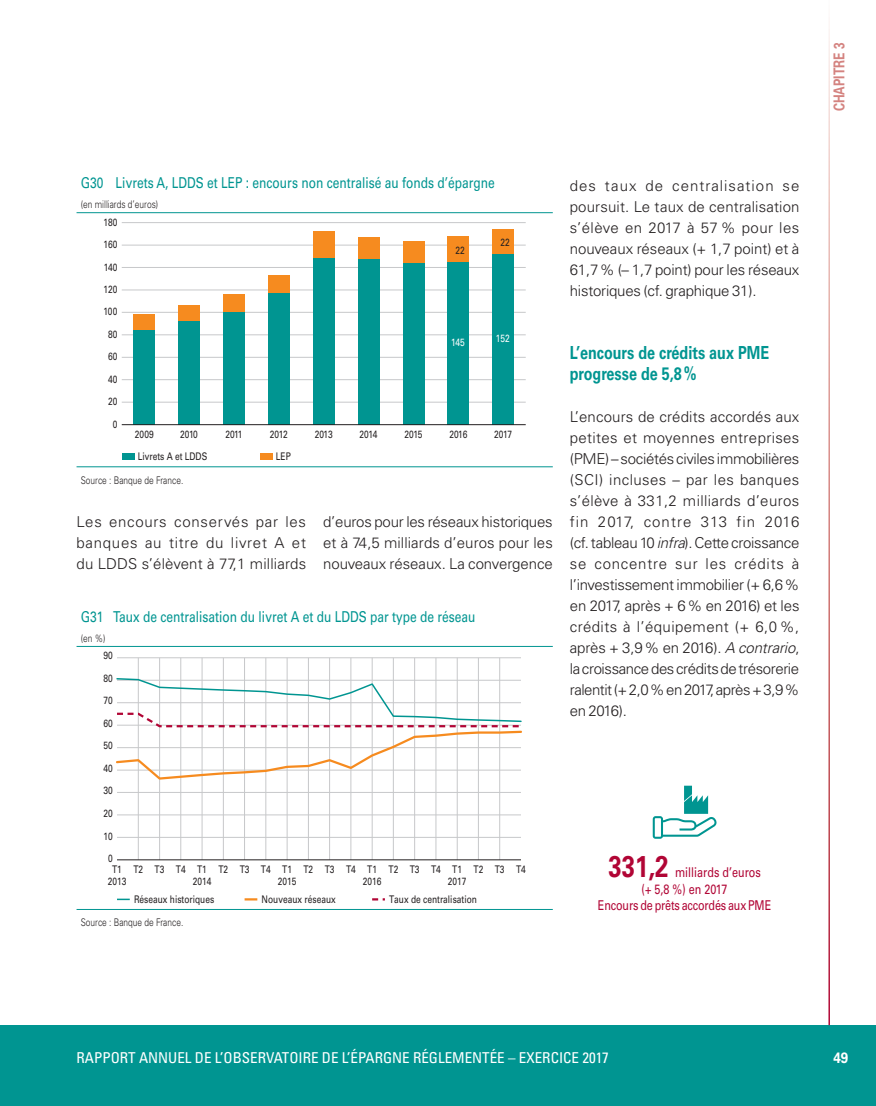
<style>
.page{position:relative;width:876px;height:1106px;background:#fff}
.page>*{position:absolute;margin:0;border:0;box-sizing:border-box;transform-origin:0 0}
.t1{font:700 30px "Univers LT Std";color:#b10535;scale:.8 1}
.t2{font:700 18px/21px "Univers LT Std";color:#009591;scale:.8 1}
.t3{font:300 15px/21px "Univers LT Std";letter-spacing:-.01em;color:#231f20;text-align:justify}
.t4{font:15px "Univers LT Std";color:#009591;scale:.8 1}
.t5{font:condensed 15px "Univers LT Std";color:#fff}
.t6{font:700 15px "Univers LT Std";color:#d48380;scale:.8 1}
.t7{font:700 15px "Univers LT Std";color:#fff;scale:.9 1}
.t8{font:13.5px "Univers LT Std";letter-spacing:-.015em;color:#b10535;scale:.8 1}
.t9{font:10.5px/12.6px "Univers LT Std";color:#231f20;scale:.8 1}
.t10{font:300 10.5px "Univers LT Std";color:#231f20;scale:.8 1}
.t11{font:10.5px "Univers LT Std";letter-spacing:-.01em;color:#fff;scale:.8 1}
.s1{font-style:italic}
</style>
<div class="page">
<div style="left:0;top:1025px;width:876px;height:81px;background:#009591"></div>
<hr style="left:77px;top:212px;width:476px;height:1px;background:#009591">
<hr style="left:77px;top:466px;width:476px;height:1px;background:#009591">
<div style="left:122px;top:453px;width:13px;height:7px;background:#009591"></div>
<div style="left:260px;top:453px;width:13px;height:7px;background:#f68b1f"></div>
<hr style="left:122px;top:402px;width:404px;height:1px;background:#c7c8ca">
<hr style="left:122px;top:379px;width:404px;height:1px;background:#c7c8ca">
<hr style="left:122px;top:357px;width:404px;height:1px;background:#c7c8ca">
<hr style="left:122px;top:334px;width:404px;height:1px;background:#c7c8ca">
<hr style="left:122px;top:312px;width:404px;height:1px;background:#c7c8ca">
<hr style="left:122px;top:289px;width:404px;height:1px;background:#c7c8ca">
<hr style="left:122px;top:267px;width:404px;height:1px;background:#c7c8ca">
<hr style="left:122px;top:245px;width:404px;height:1px;background:#c7c8ca">
<hr style="left:122px;top:222px;width:404px;height:1px;background:#c7c8ca">
<div style="left:134px;top:329px;width:21px;height:95px;background:#009591"></div>
<div style="left:178px;top:321px;width:22px;height:103px;background:#009591"></div>
<div style="left:223px;top:312px;width:22px;height:112px;background:#009591"></div>
<div style="left:268px;top:293px;width:21px;height:131px;background:#009591"></div>
<div style="left:313px;top:258px;width:21px;height:166px;background:#009591"></div>
<div style="left:358px;top:259px;width:21px;height:165px;background:#009591"></div>
<div style="left:403px;top:262px;width:21px;height:162px;background:#009591"></div>
<div style="left:448px;top:262px;width:21px;height:162px;background:#009591"></div>
<div style="left:493px;top:254px;width:21px;height:170px;background:#009591"></div>
<div style="left:134px;top:314px;width:21px;height:15px;background:#f68b1f"></div>
<div style="left:178px;top:305px;width:22px;height:16px;background:#f68b1f"></div>
<div style="left:223px;top:294px;width:22px;height:18px;background:#f68b1f"></div>
<div style="left:268px;top:275px;width:21px;height:18px;background:#f68b1f"></div>
<div style="left:313px;top:232px;width:21px;height:26px;background:#f68b1f"></div>
<div style="left:358px;top:237px;width:21px;height:22px;background:#f68b1f"></div>
<div style="left:403px;top:241px;width:21px;height:21px;background:#f68b1f"></div>
<div style="left:448px;top:236px;width:21px;height:26px;background:#f68b1f"></div>
<div style="left:493px;top:229px;width:21px;height:25px;background:#f68b1f"></div>
<hr style="left:122px;top:424px;width:404px;height:1px;background:#231f20">
<svg style="left:653px;top:785px;width:63px;height:53px"></svg>
<hr style="left:77px;top:646px;width:476px;height:1px;background:#009591">
<hr style="left:77px;top:909px;width:476px;height:1px;background:#009591">
<svg style="left:372px;top:898px;width:13px;height:2px"></svg>
<svg style="left:245px;top:898px;width:12px;height:2px"></svg>
<svg style="left:117px;top:898px;width:13px;height:2px"></svg>
<hr style="left:117px;top:837px;width:404px;height:1px;background:#c7c8ca">
<hr style="left:117px;top:814px;width:404px;height:1px;background:#c7c8ca">
<hr style="left:117px;top:792px;width:404px;height:1px;background:#c7c8ca">
<hr style="left:117px;top:657px;width:404px;height:1px;background:#c7c8ca">
<hr style="left:138px;top:657px;width:1px;height:202px;background:#c7c8ca">
<hr style="left:159px;top:657px;width:1px;height:202px;background:#c7c8ca">
<hr style="left:180px;top:657px;width:1px;height:202px;background:#c7c8ca">
<hr style="left:202px;top:657px;width:1px;height:202px;background:#c7c8ca">
<hr style="left:223px;top:657px;width:1px;height:202px;background:#c7c8ca">
<hr style="left:244px;top:657px;width:1px;height:202px;background:#c7c8ca">
<hr style="left:265px;top:657px;width:1px;height:202px;background:#c7c8ca">
<hr style="left:287px;top:657px;width:1px;height:202px;background:#c7c8ca">
<hr style="left:308px;top:657px;width:1px;height:202px;background:#c7c8ca">
<hr style="left:329px;top:657px;width:1px;height:202px;background:#c7c8ca">
<hr style="left:350px;top:657px;width:1px;height:202px;background:#c7c8ca">
<hr style="left:372px;top:657px;width:1px;height:202px;background:#c7c8ca">
<hr style="left:393px;top:657px;width:1px;height:202px;background:#c7c8ca">
<hr style="left:414px;top:657px;width:1px;height:202px;background:#c7c8ca">
<hr style="left:436px;top:657px;width:1px;height:202px;background:#c7c8ca">
<hr style="left:457px;top:657px;width:1px;height:202px;background:#c7c8ca">
<hr style="left:478px;top:657px;width:1px;height:202px;background:#c7c8ca">
<hr style="left:499px;top:657px;width:1px;height:202px;background:#c7c8ca">
<svg style="left:116px;top:677px;width:406px;height:104px"></svg>
<hr style="left:117px;top:859px;width:404px;height:1px;background:#231f20">
<p class="t4" style="left:81px;top:174px;width:519px">G30 Livrets A, LDDS et LEP : encours non centralisé au fonds d’épargne</p>
<p class="t10" style="left:81px;top:198px;width:98px">(en milliards d’euros)</p>
<p class="t9" style="left:104px;top:216px;width:19px">180</p>
<p class="t9" style="left:104px;top:238px;width:19px">160</p>
<p class="t9" style="left:104px;top:260px;width:19px">140</p>
<p class="t9" style="left:104px;top:283px;width:19px">120</p>
<p class="t9" style="left:104px;top:305px;width:19px">100</p>
<p class="t9" style="left:108px;top:328px;width:13px">80</p>
<p class="t9" style="left:108px;top:350px;width:13px">60</p>
<p class="t9" style="left:108px;top:373px;width:13px">40</p>
<p class="t9" style="left:108px;top:395px;width:13px">20</p>
<p class="t9" style="left:113px;top:417px;width:7px">0</p>
<p class="t9" style="left:456px;top:244px;width:13px">22</p>
<p class="t9" style="left:500px;top:236px;width:13px">22</p>
<p class="t11" style="left:451px;top:336px;width:19px">145</p>
<p class="t11" style="left:496px;top:332px;width:19px">152</p>
<p class="t9" style="left:135px;top:427px;width:25px">2009</p>
<p class="t9" style="left:180px;top:427px;width:24px">2010</p>
<p class="t9" style="left:225px;top:427px;width:23px">2011</p>
<p class="t9" style="left:270px;top:427px;width:24px">2012</p>
<p class="t9" style="left:315px;top:427px;width:24px">2013</p>
<p class="t9" style="left:360px;top:427px;width:24px">2014</p>
<p class="t9" style="left:404px;top:427px;width:24px">2015</p>
<p class="t9" style="left:449px;top:427px;width:24px">2016</p>
<p class="t9" style="left:494px;top:427px;width:24px">2017</p>
<p class="t9" style="left:138px;top:450px;width:88px">Livrets A et LDDS</p>
<p class="t9" style="left:276px;top:450px;width:20px">LEP</p>
<p class="t10" style="left:81px;top:474px;width:130px">Source : Banque de France.</p>
<p class="t3" style="left:77px;top:511px;width:231px">Les encours conservés par les banques au titre du livret A et du LDDS s’élèvent à 77,1 milliards</p>
<p class="t3" style="left:323px;top:511px;width:231px">d’euros pour les réseaux historiques et à 74,5 milliards d’euros pour les nouveaux réseaux. La convergence</p>
<p class="t4" style="left:81px;top:608px;width:495px">G31 Taux de centralisation du livret A et du LDDS par type de réseau</p>
<p class="t10" style="left:81px;top:631px;width:32px">(en %)</p>
<p class="t9" style="left:103px;top:649px;width:13px">90</p>
<p class="t9" style="left:103px;top:672px;width:13px">80</p>
<p class="t9" style="left:103px;top:694px;width:13px">70</p>
<p class="t9" style="left:103px;top:717px;width:13px">60</p>
<p class="t9" style="left:103px;top:739px;width:13px">50</p>
<p class="t9" style="left:103px;top:762px;width:13px">40</p>
<p class="t9" style="left:103px;top:784px;width:13px">30</p>
<p class="t9" style="left:103px;top:807px;width:13px">20</p>
<p class="t9" style="left:103px;top:829px;width:13px">10</p>
<p class="t9" style="left:108px;top:852px;width:7px">0</p>
<p class="t9" style="left:108px;top:862px;width:25px;text-align:center">T1<br>2013</p>
<p class="t9" style="left:193px;top:862px;width:25px;text-indent:-59px">T2 T3 T4 T1<br>2014</p>
<p class="t9" style="left:278px;top:862px;width:25px;text-indent:-59px">T2 T3 T4 T1<br>2015</p>
<p class="t9" style="left:363px;top:862px;width:25px;text-indent:-59px">T2 T3 T4 T1<br>2016</p>
<p class="t9" style="left:448px;top:862px;width:25px;text-indent:-59px">T2 T3 T4 T1<br>2017</p>
<p class="t9" style="left:474px;top:862px;width:67px">T2 T3 T4</p>
<p class="t10" style="left:81px;top:916px;width:130px">Source : Banque de France.</p>
<p class="t9" style="left:134px;top:892px;width:102px">Réseaux historiques</p>
<p class="t9" style="left:262px;top:892px;width:94px">Nouveaux réseaux</p>
<p class="t9" style="left:389px;top:892px;width:111px">Taux de centralisation</p>
<p class="t3" style="left:570px;top:175px;width:231px">des taux de centralisation se poursuit. Le taux de centralisation s’élève en 2017 à 57 % pour les nouveaux réseaux (+ 1,7 point) et à 61,7% (– 1,7 point) pour les réseaux historiques (cf. graphique 31).</p>
<p class="t2" style="left:570px;top:342px;width:251px">L’encours de crédits aux PME progresse de 5,8%</p>
<p class="t3" style="left:570px;top:406px;width:231px">L’encours de crédits accordés aux petites et moyennes entreprises (PME) – sociétés civiles immobilières (SCI) incluses – par les banques s’élève à 331,2 milliards d’euros fin 2017, contre 313 fin 2016 (cf. tableau 10 <span class="s1">infra</span>). Cette croissance se concentre sur les crédits à l’investissement immobilier (+ 6,6% en 2017, après + 6% en 2016) et les crédits à l’équipement (+ 6,0 %, après + 3,9% en 2016). <span class="s1">A contrario</span>, la croissance des crédits de trésorerie ralentit (+ 2,0% en 2017, après + 3,9% en 2016).</p>
<h1 class="t1" style="left:608px;top:849px;width:77px">331,2</h1>
<p class="t8" style="left:675px;top:864px;width:109px">milliards d’euros</p>
<p class="t8" style="left:642px;top:880px;width:109px">(+ 5,8 %) en 2017</p>
<p class="t8" style="left:598px;top:897px;width:218px">Encours de prêts accordés aux PME</p>
<p class="t6" style="left:830px;top:111px;width:87px;rotate:-90deg">CHAPITRE 3</p>
<p class="t5" style="left:77px;top:1048px;width:534px">RAPPORT ANNUEL DE L’OBSERVATOIRE DE L’ÉPARGNE RÉGLEMENTÉE – EXERCICE 2017</p>
<p class="t7" style="left:833px;top:1049px;width:18px">49</p>
</div>
